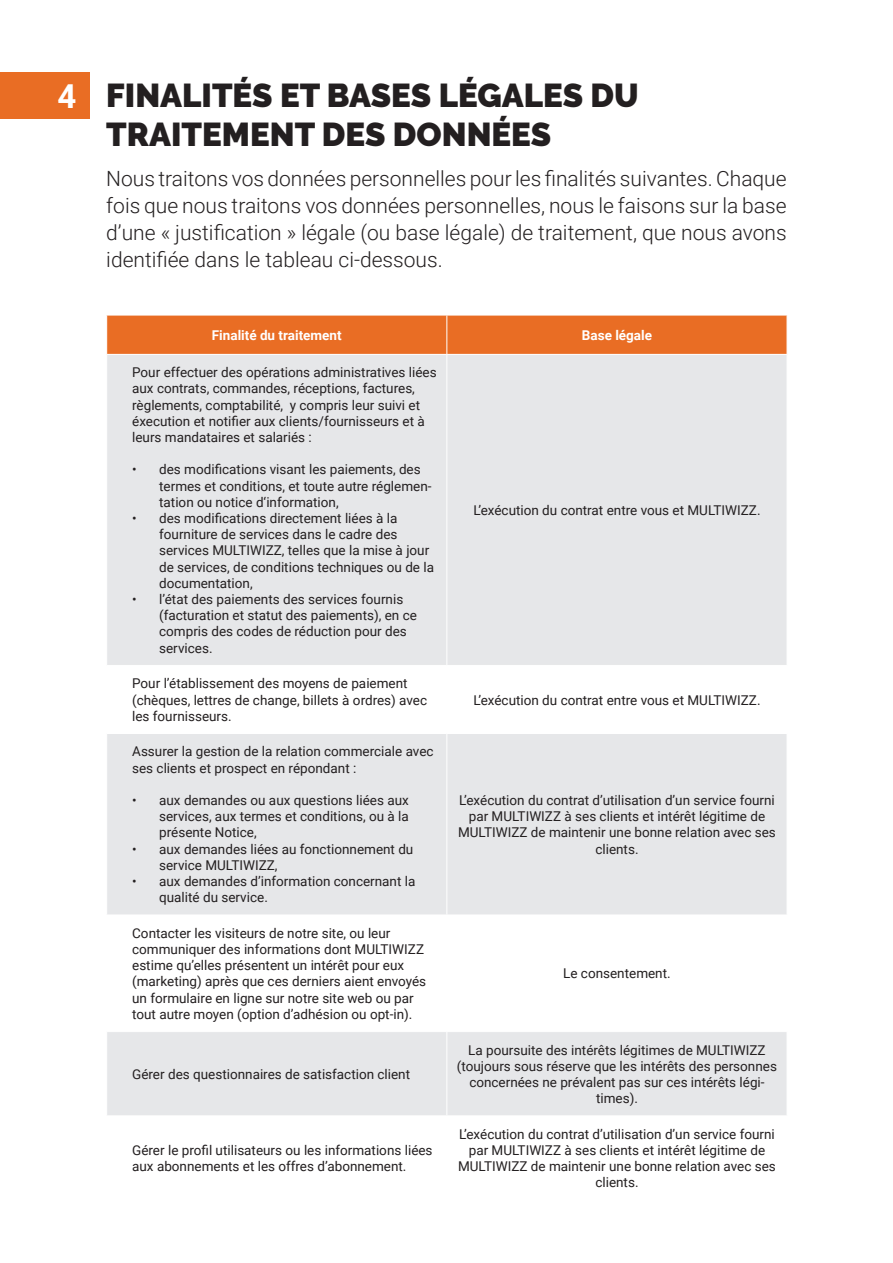
<style>
.page{position:relative;width:893px;height:1263px;background:#fff}
.page>*{position:absolute;margin:0;border:0;box-sizing:border-box;transform-origin:0 0}
.t1{font:900 33px/39.6px "Raleway";color:#231f20}
.t2{font:700 33px "Roboto";color:#fff}
.t3{font:300 21px/27px "Roboto";color:#231f20;text-align:justify}
.t4{font:13.5px/16.2px "Roboto";color:#231f20}
.t5{font:700 13.5px "Roboto";color:#fff}
</style>
<div class="page">
<div style="left:0;top:72px;width:89px;height:47px;background:#e96d24"></div>
<div style="left:107px;top:316px;width:680px;height:38px;background:#e96d24"></div>
<div style="left:107px;top:355px;width:680px;height:310px;background:#e6e7e9"></div>
<div style="left:107px;top:734px;width:680px;height:180px;background:#e6e7e9"></div>
<div style="left:107px;top:1032px;width:680px;height:83px;background:#e6e7e9"></div>
<hr style="left:446px;top:315px;width:1px;height:39px;background:#fff">
<hr style="left:446px;top:355px;width:1px;height:310px;background:#fff">
<hr style="left:446px;top:734px;width:1px;height:180px;background:#fff">
<hr style="left:446px;top:1032px;width:1px;height:83px;background:#fff">
<p class="t2" style="left:58px;top:73px;width:20px">4</p>
<p class="t1" style="left:106px;top:76px;width:534px">FINALITÉS ET BASES LÉGALES DU<br>TRAITEMENT DES DONNÉES</p>
<p class="t3" style="left:106px;top:164px;width:682px">Nous traitons vos données personnelles pour les finalités suivantes. Chaque fois que nous traitons vos données personnelles, nous le faisons sur la base d’une « justification » légale (ou base légale) de traitement, que nous avons identifiée dans le tableau ci-dessous.</p>
<p class="t5" style="left:212px;top:325px;width:131px">Finalité du traitement</p>
<p class="t5" style="left:582px;top:325px;width:72px">Base légale</p>
<p class="t4" style="left:132px;top:364px;width:306px">Pour effectuer des opérations administratives liées aux contrats, commandes, réceptions, factures, règlements, comptabilité, y compris leur suivi et éxecution et notifier aux clients/fournisseurs et à leurs mandataires et salariés :</p>
<p class="t4" style="left:159px;top:461px;width:274px;text-indent:-27px">• des modifications visant les paiements, des termes et conditions, et toute autre réglemen&shy;tation ou notice d‘information,</p>
<p class="t4" style="left:159px;top:510px;width:276px;text-indent:-27px">• des modifications directement liées à la fourniture de services dans le cadre des services MULTIWIZZ, telles que la mise à jour de services, de conditions techniques ou de la documentation,</p>
<p class="t4" style="left:159px;top:591px;width:259px;text-indent:-27px">• l’état des paiements des services fournis (facturation et statut des paiements), en ce compris des codes de réduction pour des services.</p>
<p class="t4" style="left:473px;top:502px;width:289px">L’exécution du contrat entre vous et MULTIWIZZ.</p>
<p class="t4" style="left:132px;top:675px;width:296px">Pour l’établissement des moyens de paiement (chèques, lettres de change, billets à ordres) avec les fournisseurs.</p>
<p class="t4" style="left:132px;top:743px;width:303px">Assurer la gestion de la relation commerciale avec ses clients et prospect en répondant :</p>
<p class="t4" style="left:159px;top:791px;width:251px;text-align:justify;text-indent:-27px">• aux demandes ou aux questions liées aux services, aux termes et conditions, ou à la présente Notice,</p>
<p class="t4" style="left:159px;top:840px;width:256px;text-indent:-27px">• aux demandes liées au fonctionnement du service MULTIWIZZ,</p>
<p class="t4" style="left:159px;top:872px;width:258px;text-indent:-27px">• aux demandes d’information concernant la qualité du service.</p>
<p class="t4" style="left:132px;top:924px;width:296px">Contacter les visiteurs de notre site, ou leur communiquer des informations dont MULTIWIZZ estime qu’elles présentent un intérêt pour eux (marketing) après que ces derniers aient envoyés un formulaire en ligne sur notre site web ou par tout autre moyen (option d’adhésion ou opt-in).</p>
<p class="t4" style="left:132px;top:1065px;width:279px">Gérer des questionnaires de satisfaction client</p>
<p class="t4" style="left:132px;top:1141px;width:302px">Gérer le profil utilisateurs ou les informations liées aux abonnements et les offres d’abonnement.</p>
<p class="t4" style="left:473px;top:691px;width:289px">L’exécution du contrat entre vous et MULTIWIZZ.</p>
<p class="t4" style="left:458px;top:791px;width:319px;text-align:center">L’exécution du contrat d’utilisation d’un service fourni par MULTIWIZZ à ses clients et intérêt légitime de MULTIWIZZ de maintenir une bonne relation avec ses clients.</p>
<p class="t4" style="left:563px;top:965px;width:109px">Le consentement.</p>
<p class="t4" style="left:457px;top:1041px;width:322px;text-align:center">La poursuite des intérêts légitimes de MULTIWIZZ (toujours sous réserve que les intérêts des personnes concernées ne prévalent pas sur ces intérêts légi&shy;times).</p>
<p class="t4" style="left:458px;top:1125px;width:319px;text-align:center">L’exécution du contrat d’utilisation d’un service fourni par MULTIWIZZ à ses clients et intérêt légitime de MULTIWIZZ de maintenir une bonne relation avec ses clients.</p>
</div>
